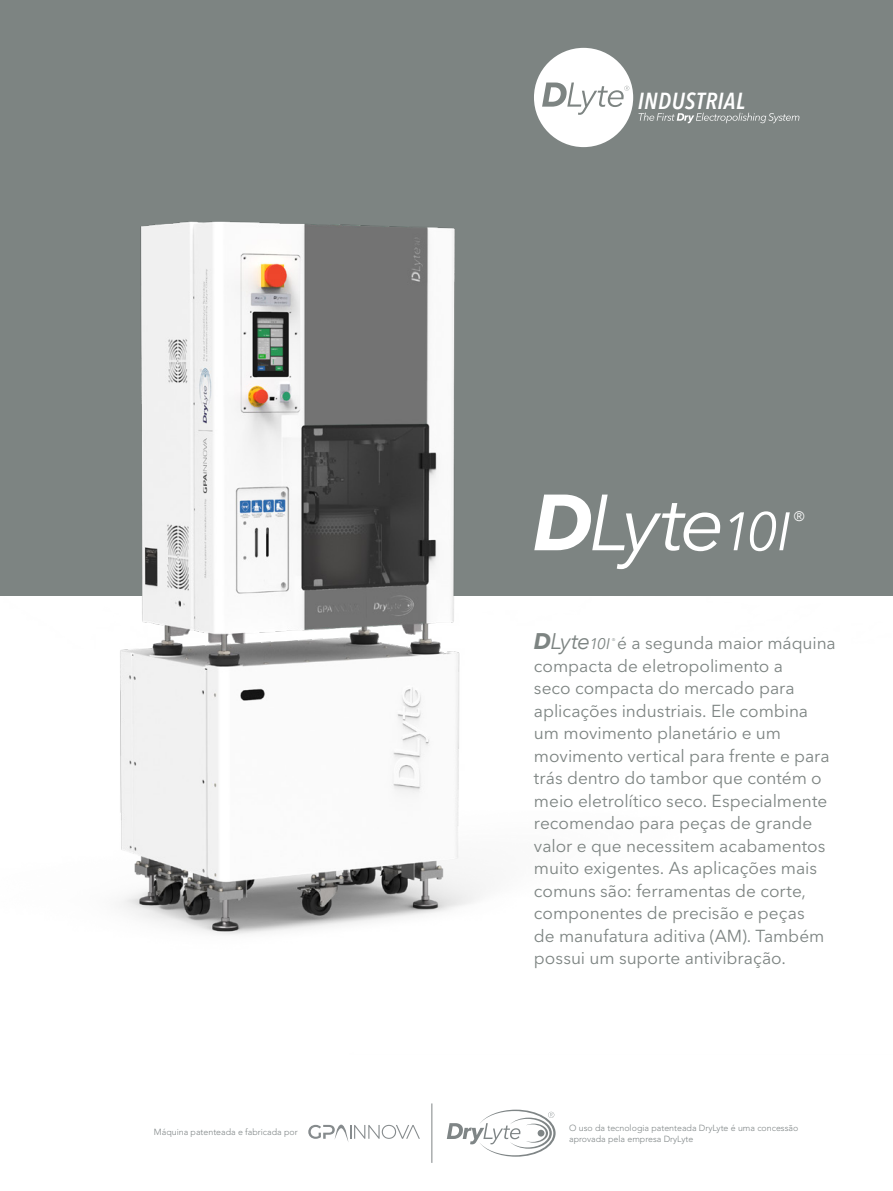
<style>
.page{position:relative;width:893px;height:1191px;background:#fff}
.page>*{position:absolute;margin:0;border:0;box-sizing:border-box;transform-origin:0 0}
.t1{font:italic 78.6px "Avenir Next";color:#fff}
.t2{font:italic 600 condensed 23.1px "Avenir Next LT Pro";letter-spacing:.025em;color:#fff}
.t3{font:italic 22.65px "Avenir Next";color:#7d8482}
.t4{font:17.25px/22.5px "Avenir Next LT Pro";color:#7d8482}
.t5{font:300 13.65px "Avenir";color:#fff}
.t6{font:300 8.85px/10.6px "Avenir LT Std";color:#7f8586}
.t7{font:300 3.9px "Avenir";color:#7d8482}
.s1{font-weight:700}
.s2{font-size:53.55px}
.s3{font-size:15.45px}
</style>
<div class="page">
<div style="left:0;top:0;width:893px;height:595px;background:#7d8482"></div>
<svg style="left:534px;top:48px;width:265px;height:72px"></svg>
<img style="left:0;top:120px;width:893px;height:815px">
<hr style="left:432px;top:1103px;width:1px;height:59px;background:#7f8586">
<svg style="left:447px;top:1109px;width:109px;height:47px"></svg>
<svg style="left:308px;top:1124px;width:112px;height:18px"></svg>
<p class="t2" style="left:638px;top:87px;width:109px">INDUSTRIAL</p>
<p class="t1" style="left:533px;top:456px;width:260px"><span class="s1">D</span>Lyte<span class="s2">10I</span></p>
<p class="t5" style="left:794px;top:508px;width:12px">®</p>
<p class="t3" style="left:534px;top:622px;width:78px"><span class="s1">D</span>Lyte<span class="s3">10I</span></p>
<p class="t7" style="left:612px;top:637px;width:5px">®</p>
<p class="t4" style="left:534px;top:632px;width:303px;text-indent:83px">é a segunda maior máquina compacta de eletropolimento a<br>seco compacta do mercado para aplicações industriais. Ele combina um movimento planetário e um movimento vertical para frente e para trás dentro do tambor que contém o meio eletrolítico seco. Especialmente recomendao para peças de grande valor e que necessitem acabamentos muito exigentes. As aplicações mais comuns são: ferramentas de corte, componentes de precisão e peças<br>de manufatura aditiva (AM). Também possui um suporte antivibração.</p>
<p class="t6" style="left:154px;top:1126px;width:145px">Máquina patenteada e fabricada por</p>
<p class="t6" style="left:569px;top:1122px;width:231px">O uso da tecnologia patenteada DryLyte é uma concessão aprovada pela empresa DryLyte</p>
</div>
